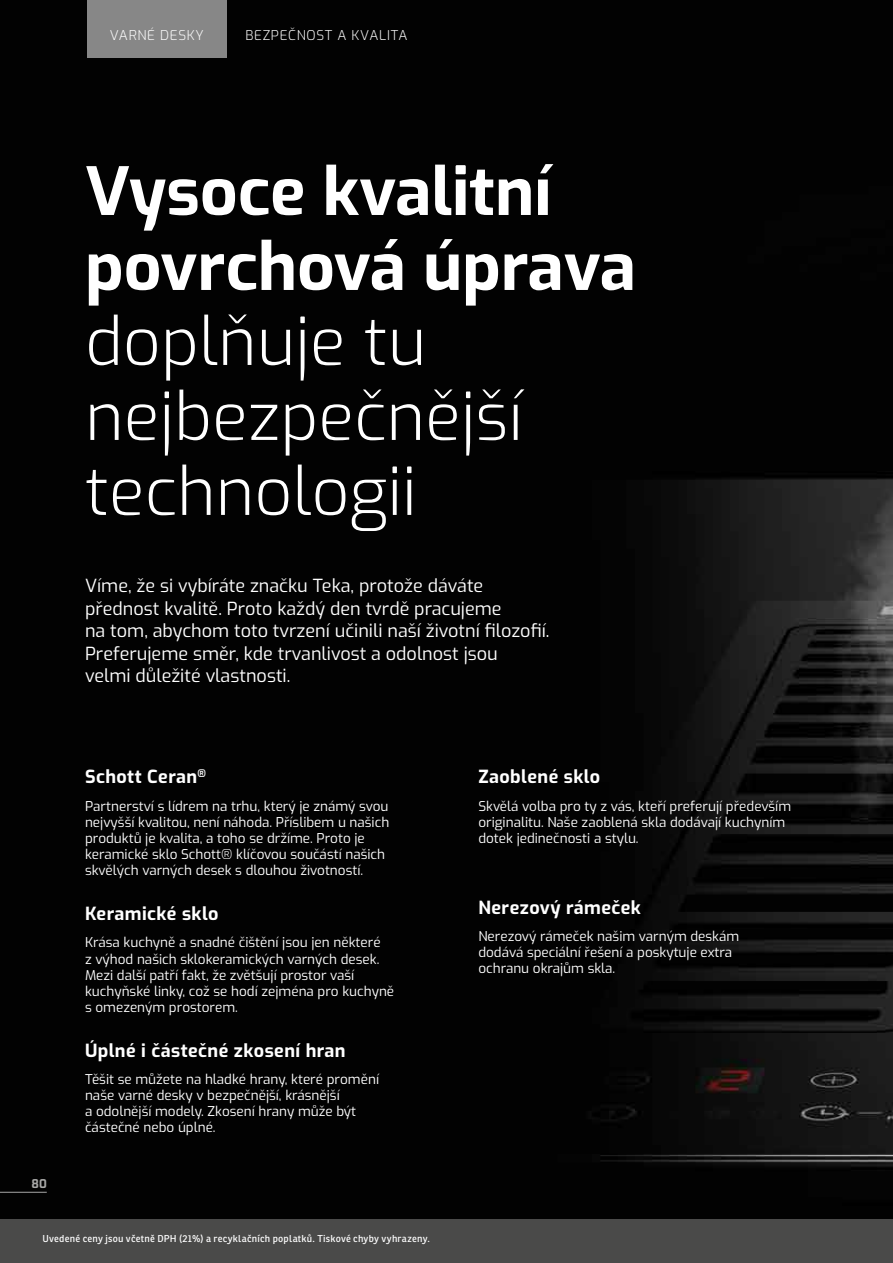
<style>
.page{position:relative;width:893px;height:1263px;background:#fff}
.page>*{position:absolute;margin:0;border:0;box-sizing:border-box;transform-origin:0 0}
.t1{font:300 66px/75px "Exo";color:#fff}
.t2{font:700 66px/75px "Exo";color:#fff}
.t3{font:18px/22.5px "Exo";color:#fff}
.t4{font:700 18px "Exo";letter-spacing:.025em;color:#fff}
.t5{font:13.5px/16.2px "Exo";color:#fff}
.t6{font:300 13.5px "Exo";letter-spacing:.05em;color:#fff}
.t7{font:700 12px "Exo";color:#a8a8a7}
.t8{font:9.75px "Ronnia Basic Rg";letter-spacing:.025em;color:#fff}
</style>
<div class="page">
<img style="left:0;top:0;width:893px;height:1219px">
<div style="left:87px;top:0;width:139px;height:57px;background:#878787"></div>
<div style="left:0;top:1219px;width:893px;height:44px;background:#4a4a49"></div>
<hr style="left:0;top:1192px;width:47px;height:1px;background:#a8a8a7">
<p class="t6" style="left:110px;top:25px;width:96px">VARNÉ DESKY</p>
<p class="t6" style="left:245px;top:25px;width:163px">BEZPEČNOST A KVALITA</p>
<h1 class="t2" style="left:85px;top:149px;width:552px">Vysoce kvalitní povrchová úprava</h1>
<h1 class="t1" style="left:85px;top:300px;width:439px">doplňuje tu nejbezpečnější technologii</h1>
<p class="t3" style="left:85px;top:573px;width:466px">Víme, že si vybíráte značku Teka, protože dáváte přednost kvalitě. Proto každý den tvrdě pracujeme<br>na tom, abychom toto tvrzení učinili naší životní filozofií.<br>Preferujeme směr, kde trvanlivost a odolnost jsou<br>velmi důležité vlastnosti.</p>
<h2 class="t4" style="left:85px;top:763px;width:123px">Schott Ceran<sup>®</sup></h2>
<h2 class="t4" style="left:478px;top:763px;width:123px">Zaoblené sklo</h2>
<p class="t5" style="left:85px;top:797px;width:306px">Partnerství s lídrem na trhu, který je známý svou nejvyšší kvalitou, není náhoda. Příslibem u našich produktů je kvalita, a toho se držíme. Proto je keramické sklo Schott® klíčovou součástí našich skvělých varných desek s dlouhou životností.</p>
<p class="t5" style="left:478px;top:797px;width:314px">Skvělá volba pro ty z vás, kteří preferují především originalitu. Naše zaoblená skla dodávají kuchyním dotek jedinečnosti a stylu.</p>
<h2 class="t4" style="left:85px;top:900px;width:135px">Keramické sklo</h2>
<p class="t5" style="left:85px;top:934px;width:311px">Krása kuchyně a snadné čištění jsou jen některé<br>z výhod našich sklokeramických varných desek.<br>Mezi další patří fakt, že zvětšují prostor vaší kuchyňské linky, což se hodí zejména pro kuchyně s omezeným prostorem.</p>
<h2 class="t4" style="left:85px;top:1036px;width:262px">Úplné i částečné zkosení hran</h2>
<p class="t7" style="left:31px;top:1174px;width:17px">80</p>
<p class="t5" style="left:85px;top:1070px;width:296px">Těšit se můžete na hladké hrany, které promění naše varné desky v bezpečnější, krásnější<br>a odolnější modely. Zkosení hrany může být částečné nebo úplné.</p>
<p class="t8" style="left:43px;top:1233px;width:389px">Uvedené ceny jsou včetně DPH (21%) a recyklačních poplatků. Tiskové chyby vyhrazeny.</p>
<h2 class="t4" style="left:478px;top:893px;width:164px">Nerezový rámeček</h2>
<p class="t5" style="left:478px;top:927px;width:262px">Nerezový rámeček našim varným deskám dodává speciální řešení a poskytuje extra ochranu okrajům skla.</p>
</div>
